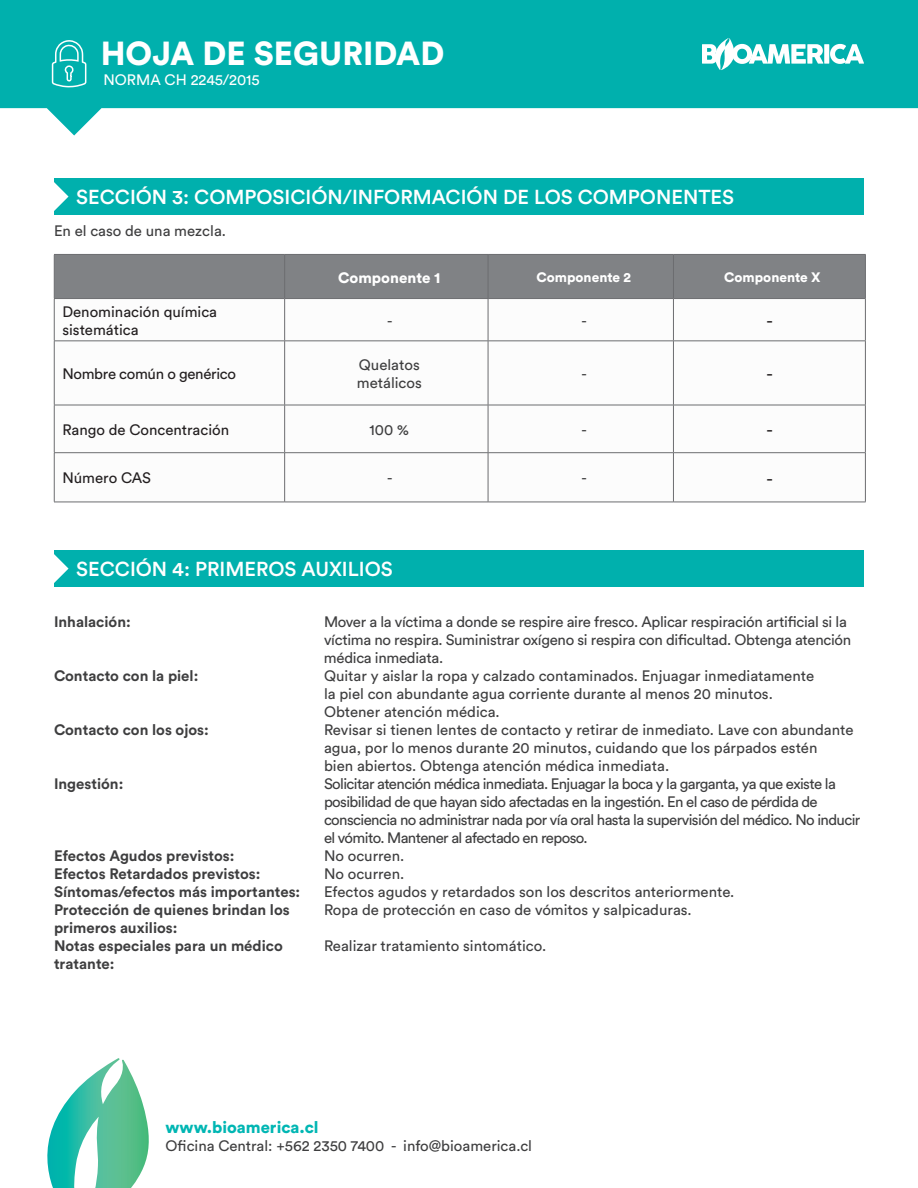
<style>
.page{position:relative;width:918px;height:1188px;background:#fff}
.page>*{position:absolute;margin:0;border:0;box-sizing:border-box;transform-origin:0 0}
.t1{font:900 33px "Circular Std";color:#fff}
.t2{font:500 20.1px "Circular Std";color:#fff}
.t3{font:18px "Circular Std";color:#231f20}
.t4{font:900 16.5px "Circular Std";color:#00b6b3}
.t5{font:15px/18px "Circular Std";letter-spacing:-.005em;color:#3e3e3f}
.t6{font:15px/18px "Circular Std";letter-spacing:-.04em;color:#3e3e3f}
.t7{font:700 15px/18px "Circular Std";color:#3e3e3f}
.t8{font:15px/18px "Circular Std";color:#231f20}
.t9{font:15px "Circular Std";letter-spacing:-.02em;color:#231f20}
.t10{font:15px "Circular Std";color:#fff}
.t11{font:900 15px "Circular Std";color:#fff}
.t12{font:900 13.65px "Circular Std";color:#fff}
</style>
<div class="page">
<svg style="left:47px;top:1058px;width:102px;height:130px"></svg>
<svg style="left:0;top:0;width:918px;height:136px;fill:#00b0ad"></svg>
<svg style="left:702px;top:38px;width:162px;height:32px"></svg>
<svg style="left:51px;top:39px;width:36px;height:49px;background:#32bfbd"></svg>
<div style="left:54px;top:178px;width:810px;height:37px;background:#00b0ad"></div>
<svg style="left:54px;top:182px;width:15px;height:29px"></svg>
<div style="left:55px;top:255px;width:810px;height:43px;background:#808285"></div>
<svg style="left:55px;top:299px;width:810px;height:203px"></svg>
<hr style="left:54px;top:299px;width:1px;height:42px;background:#6c6d70">
<hr style="left:54px;top:298px;width:231px;height:1px;background:#6c6d70">
<hr style="left:54px;top:254px;width:231px;height:1px;background:#6c6d70">
<hr style="left:54px;top:255px;width:1px;height:43px;background:#6c6d70">
<hr style="left:285px;top:254px;width:203px;height:1px;background:#6c6d70">
<hr style="left:284px;top:255px;width:1px;height:43px;background:#6c6d70">
<hr style="left:488px;top:254px;width:185px;height:1px;background:#6c6d70">
<hr style="left:488px;top:255px;width:1px;height:43px;background:#6c6d70">
<hr style="left:673px;top:254px;width:193px;height:1px;background:#6c6d70">
<hr style="left:673px;top:255px;width:1px;height:43px;background:#6c6d70">
<hr style="left:865px;top:255px;width:1px;height:43px;background:#6c6d70">
<hr style="left:285px;top:298px;width:203px;height:1px;background:#6c6d70">
<hr style="left:488px;top:298px;width:185px;height:1px;background:#6c6d70">
<hr style="left:488px;top:299px;width:1px;height:42px;background:#6c6d70">
<hr style="left:673px;top:298px;width:193px;height:1px;background:#6c6d70">
<hr style="left:673px;top:299px;width:1px;height:42px;background:#6c6d70">
<hr style="left:865px;top:299px;width:1px;height:42px;background:#6c6d70">
<hr style="left:285px;top:341px;width:203px;height:1px;background:#6c6d70">
<hr style="left:488px;top:341px;width:185px;height:1px;background:#6c6d70">
<hr style="left:488px;top:341px;width:1px;height:64px;background:#6c6d70">
<hr style="left:673px;top:341px;width:193px;height:1px;background:#6c6d70">
<hr style="left:673px;top:341px;width:1px;height:64px;background:#6c6d70">
<hr style="left:865px;top:341px;width:1px;height:64px;background:#6c6d70">
<hr style="left:285px;top:405px;width:203px;height:1px;background:#6c6d70">
<hr style="left:488px;top:405px;width:185px;height:1px;background:#6c6d70">
<hr style="left:488px;top:405px;width:1px;height:47px;background:#6c6d70">
<hr style="left:673px;top:405px;width:193px;height:1px;background:#6c6d70">
<hr style="left:673px;top:405px;width:1px;height:47px;background:#6c6d70">
<hr style="left:865px;top:405px;width:1px;height:47px;background:#6c6d70">
<hr style="left:285px;top:452px;width:203px;height:1px;background:#6c6d70">
<hr style="left:488px;top:452px;width:185px;height:1px;background:#6c6d70">
<hr style="left:488px;top:453px;width:1px;height:49px;background:#6c6d70">
<hr style="left:673px;top:452px;width:193px;height:1px;background:#6c6d70">
<hr style="left:673px;top:453px;width:1px;height:49px;background:#6c6d70">
<hr style="left:865px;top:453px;width:1px;height:49px;background:#6c6d70">
<hr style="left:285px;top:502px;width:203px;height:1px;background:#6c6d70">
<hr style="left:284px;top:299px;width:1px;height:42px;background:#6c6d70">
<hr style="left:54px;top:341px;width:1px;height:64px;background:#6c6d70">
<hr style="left:54px;top:341px;width:231px;height:1px;background:#6c6d70">
<hr style="left:284px;top:341px;width:1px;height:64px;background:#6c6d70">
<hr style="left:54px;top:405px;width:1px;height:47px;background:#6c6d70">
<hr style="left:54px;top:405px;width:231px;height:1px;background:#6c6d70">
<hr style="left:284px;top:405px;width:1px;height:47px;background:#6c6d70">
<hr style="left:54px;top:453px;width:1px;height:49px;background:#6c6d70">
<hr style="left:54px;top:452px;width:231px;height:1px;background:#6c6d70">
<hr style="left:54px;top:502px;width:231px;height:1px;background:#6c6d70">
<hr style="left:284px;top:453px;width:1px;height:49px;background:#6c6d70">
<hr style="left:488px;top:502px;width:185px;height:1px;background:#6c6d70">
<hr style="left:673px;top:502px;width:193px;height:1px;background:#6c6d70">
<div style="left:54px;top:550px;width:810px;height:37px;background:#00b0ad"></div>
<svg style="left:54px;top:554px;width:15px;height:29px"></svg>
<h1 class="t1" style="left:101px;top:31px;width:345px">HOJA DE SEGURIDAD</h1>
<p class="t10" style="left:104px;top:70px;width:158px">NORMA CH 2245/2015</p>
<h2 class="t2" style="left:76px;top:184px;width:660px">SECCIÓN 3: COMPOSICIÓN/INFORMACIÓN DE LOS COMPONENTES</h2>
<p class="t5" style="left:54px;top:222px;width:174px">En el caso de una mezcla.</p>
<p class="t8" style="left:62px;top:302px;width:156px">Denominación química sistemática</p>
<p class="t11" style="left:338px;top:267px;width:104px">Componente 1</p>
<p class="t12" style="left:537px;top:268px;width:96px">Componente 2</p>
<p class="t12" style="left:724px;top:268px;width:98px">Componente X</p>
<p class="t5" style="left:387px;top:311px;width:7px">-</p>
<p class="t5" style="left:581px;top:311px;width:7px">-</p>
<p class="t3" style="left:767px;top:310px;width:8px">-</p>
<p class="t9" style="left:62px;top:365px;width:175px">Nombre común o genérico</p>
<p class="t5" style="left:357px;top:356px;width:66px">Quelatos metálicos</p>
<p class="t5" style="left:581px;top:365px;width:7px">-</p>
<p class="t3" style="left:767px;top:363px;width:8px">-</p>
<p class="t8" style="left:62px;top:420px;width:168px">Rango de Concentración</p>
<p class="t5" style="left:370px;top:420px;width:41px">100 %</p>
<p class="t5" style="left:581px;top:420px;width:7px">-</p>
<p class="t3" style="left:767px;top:419px;width:8px">-</p>
<p class="t8" style="left:62px;top:469px;width:90px">Número CAS</p>
<p class="t5" style="left:387px;top:469px;width:7px">-</p>
<p class="t5" style="left:581px;top:469px;width:7px">-</p>
<p class="t3" style="left:767px;top:467px;width:8px">-</p>
<h2 class="t2" style="left:76px;top:556px;width:318px">SECCIÓN 4: PRIMEROS AUXILIOS</h2>
<p class="t7" style="left:54px;top:612px;width:78px">Inhalación:</p>
<p class="t5" style="left:324px;top:612px;width:529px">Mover a la víctima a donde se respire aire fresco. Aplicar respiración artificial si la víctima no respira. Suministrar oxígeno si respira con dificultad. Obtenga atención médica inmediata.</p>
<p class="t7" style="left:54px;top:666px;width:146px">Contacto con la piel:</p>
<p class="t5" style="left:324px;top:666px;width:492px">Quitar y aislar la ropa y calzado contaminados. Enjuagar inmediatamente la piel con abundante agua corriente durante al menos 20 minutos.<br>Obtener atención médica.</p>
<p class="t7" style="left:54px;top:720px;width:156px">Contacto con los ojos:</p>
<p class="t5" style="left:324px;top:720px;width:531px">Revisar si tienen lentes de contacto y retirar de inmediato. Lave con abundante agua, por lo menos durante 20 minutos, cuidando que los párpados estén<br>bien abiertos. Obtenga atención médica inmediata.</p>
<p class="t7" style="left:54px;top:774px;width:71px">Ingestión:</p>
<p class="t6" style="left:324px;top:774px;width:538px">Solicitar atención médica inmediata. Enjuagar la boca y la garganta, ya que existe la posibilidad de que hayan sido afectadas en la ingestión. En el caso de pérdida de consciencia no administrar nada por vía oral hasta la supervisión del médico. No inducir el vómito. Mantener al afectado en reposo.</p>
<p class="t7" style="left:54px;top:846px;width:182px">Efectos Agudos previstos:</p>
<p class="t5" style="left:324px;top:846px;width:82px">No ocurren.</p>
<p class="t7" style="left:54px;top:864px;width:208px">Efectos Retardados previstos:</p>
<p class="t5" style="left:324px;top:864px;width:82px">No ocurren.</p>
<p class="t7" style="left:54px;top:882px;width:248px">Síntomas/efectos más importantes:</p>
<p class="t5" style="left:324px;top:882px;width:412px">Efectos agudos y retardados son los descritos anteriormente.</p>
<p class="t7" style="left:54px;top:900px;width:237px">Protección de quienes brindan los</p>
<p class="t5" style="left:324px;top:900px;width:369px">Ropa de protección en caso de vómitos y salpicaduras.</p>
<p class="t7" style="left:54px;top:918px;width:230px">primeros auxilios:<br>Notas especiales para un médico</p>
<p class="t5" style="left:324px;top:936px;width:224px">Realizar tratamiento sintomático.</p>
<p class="t7" style="left:54px;top:954px;width:62px">tratante:</p>
<p class="t4" style="left:166px;top:1117px;width:155px">www.bioamerica.cl</p>
<p class="t5" style="left:166px;top:1137px;width:368px">Oficina Central: +562 2350 7400 - info@bioamerica.cl</p>
</div>
